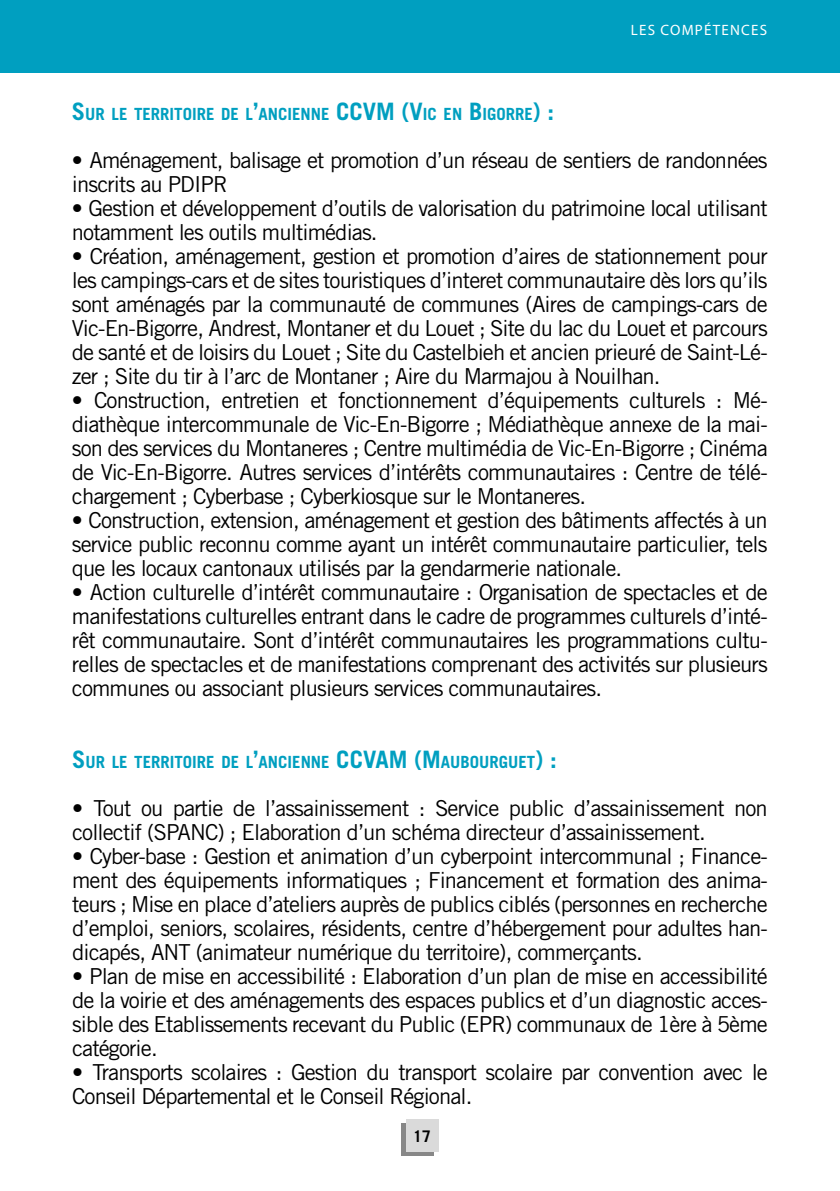
<style>
.page{position:relative;width:840px;height:1191px;background:#fff}
.page>*{position:absolute;margin:0;border:0;box-sizing:border-box;transform-origin:0 0}
.t1{font:22px/24px "Trade Gothic";letter-spacing:-.04em;color:#000;text-align:justify}
.t2{font:700 16.8px "Trade Gothic";color:#009fc0}
.t3{font:700 16px "Trade Gothic";color:#000}
.t4{font:15px "Myriad Pro";letter-spacing:.08em;color:#fff}
.s1{font-size:24px}
</style>
<div class="page">
<div style="left:0;top:0;width:839px;height:72px;background:#009fc0"></div>
<div style="left:401px;top:1123px;width:33px;height:33px;background:#878787"></div>
<div style="left:405px;top:1119px;width:33px;height:32px;background:#dadada"></div>
<p class="t4" style="left:630px;top:20px;width:138px">LES COMPÉTENCES</p>
<p class="t2" style="left:72px;top:104px;width:279px"><span class="s1">S</span>UR LE TERRITOIRE DE L<span class="s1">’</span>ANCIENNE <span class="s1">CCVM</span></p>
<p class="t2" style="left:401px;top:104px;width:154px"><span class="s1">(V</span>IC EN <span class="s1">B</span>IGORRE<span class="s1">) :</span></p>
<p class="t1" style="left:72px;top:148px;width:697px">• Aménagement, balisage et promotion d’un réseau de sentiers de randonnées inscrits au PDIPR</p>
<p class="t1" style="left:72px;top:196px;width:697px">• Gestion et développement d’outils de valorisation du patrimoine local utilisant notamment les outils multimédias.</p>
<p class="t1" style="left:72px;top:244px;width:697px">• Création, aménagement, gestion et promotion d’aires de stationnement pour les campings-cars et de sites touristiques d’interet communautaire dès lors qu’ils sont aménagés par la communauté de communes (Aires de campings-cars de Vic-En-Bigorre, Andrest, Montaner et du Louet ; Site du lac du Louet et parcours de santé et de loisirs du Louet ; Site du Castelbieh et ancien prieuré de Saint-Lé&shy;zer ; Site du tir à l’arc de Montaner ; Aire du Marmajou à Nouilhan.</p>
<p class="t1" style="left:72px;top:388px;width:697px">• Construction, entretien et fonctionnement d’équipements culturels : Mé&shy;diathèque intercommunale de Vic-En-Bigorre ; Médiathèque annexe de la mai&shy;son des services du Montaneres ; Centre multimédia de Vic-En-Bigorre ; Cinéma de Vic-En-Bigorre. Autres services d’intérêts communautaires : Centre de télé&shy;chargement ; Cyberbase ; Cyberkiosque sur le Montaneres.</p>
<p class="t1" style="left:72px;top:508px;width:697px">• Construction, extension, aménagement et gestion des bâtiments affectés à un service public reconnu comme ayant un intérêt communautaire particulier, tels que les locaux cantonaux utilisés par la gendarmerie nationale.</p>
<p class="t1" style="left:72px;top:580px;width:697px">• Action culturelle d’intérêt communautaire : Organisation de spectacles et de manifestations culturelles entrant dans le cadre de programmes culturels d’inté&shy;rêt communautaire. Sont d’intérêt communautaires les programmations cultu&shy;relles de spectacles et de manifestations comprenant des activités sur plusieurs communes ou associant plusieurs services communautaires.</p>
<p class="t2" style="left:72px;top:752px;width:279px"><span class="s1">S</span>UR LE TERRITOIRE DE L<span class="s1">’</span>ANCIENNE <span class="s1">CCVAM</span></p>
<p class="t2" style="left:414px;top:752px;width:144px"><span class="s1">(M</span>AUBOURGUET<span class="s1">) :</span></p>
<p class="t1" style="left:72px;top:796px;width:697px">• Tout ou partie de l’assainissement : Service public d’assainissement non collectif (SPANC) ; Elaboration d’un schéma directeur d’assainissement.</p>
<p class="t1" style="left:72px;top:844px;width:697px">• Cyber-base : Gestion et animation d’un cyberpoint intercommunal ; Finance&shy;ment des équipements informatiques ; Financement et formation des anima&shy;teurs ; Mise en place d’ateliers auprès de publics ciblés (personnes en recherche d’emploi, seniors, scolaires, résidents, centre d’hébergement pour adultes han&shy;dicapés, ANT (animateur numérique du territoire), commerçants.</p>
<p class="t1" style="left:72px;top:964px;width:697px">• Plan de mise en accessibilité : Elaboration d’un plan de mise en accessibilité de la voirie et des aménagements des espaces publics et d’un diagnostic acces&shy;sible des Etablissements recevant du Public (EPR) communaux de 1ère à 5ème catégorie.</p>
<p class="t1" style="left:72px;top:1060px;width:697px">• Transports scolaires : Gestion du transport scolaire par convention avec le<br>Conseil Départemental et le Conseil Régional.</p>
<p class="t3" style="left:413px;top:1126px;width:19px">17</p>
</div>
